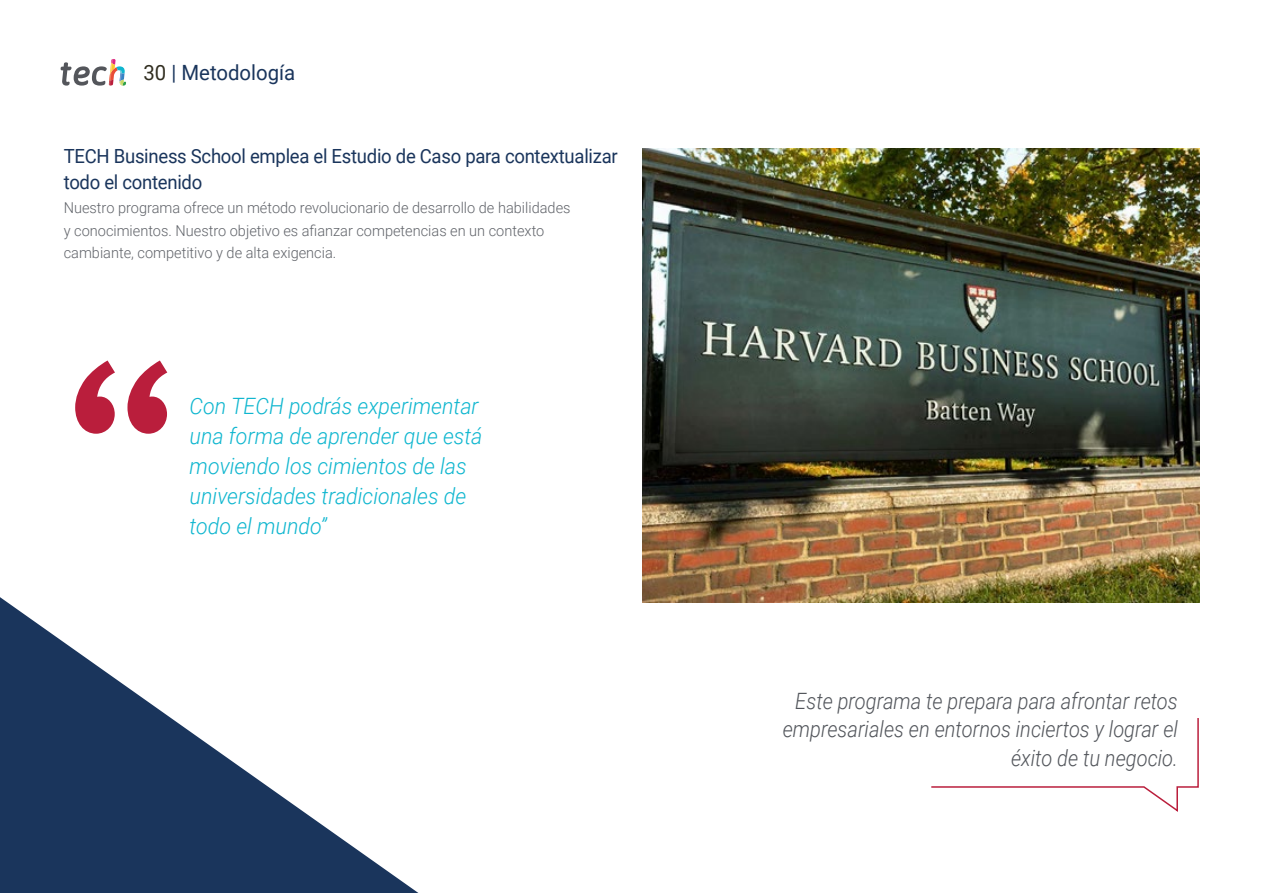
<style>
.page{position:relative;width:1263px;height:893px;background:#fff}
.page>*{position:absolute;margin:0;border:0;box-sizing:border-box;transform-origin:0 0}
.t1{font:italic 300 22.5px/30px "Roboto";color:#0fb6cf;scale:.95 1}
.t2{font:italic 300 22.5px/28.5px "Roboto";color:#52555b;text-align:right;scale:.89 1}
.t3{font:21px "Roboto";color:#1a355c}
.t4{font:19.5px/25.5px "Roboto";letter-spacing:-.015em;color:#1a355c;scale:.95 1}
.t5{font:300 15px/22.5px "Roboto";color:#61646a}
.s1{color:#312e20}
</style>
<div class="page">
<svg style="left:61px;top:59px;width:65px;height:27px"></svg>
<svg style="left:0;top:597px;width:419px;height:296px"></svg>
<svg style="left:931px;top:718px;width:268px;height:94px"></svg>
<svg style="left:75px;top:360px;width:92px;height:74px"></svg>
<img style="left:642px;top:149px;width:557px;height:454px">
<h2 class="t3" style="left:144px;top:57px;width:153px"><span class="s1">30</span> | Metodología</h2>
<h3 class="t4" style="left:64px;top:143px;width:585px">TECH Business School emplea el Estudio de Caso para contextualizar todo el contenido</h3>
<p class="t5" style="left:64px;top:196px;width:508px">Nuestro programa ofrece un método revolucionario de desarrollo de habilidades y conocimientos. Nuestro objetivo es afianzar competencias en un contexto cambiante, competitivo y de alta exigencia.</p>
<h1 class="t1" style="left:190px;top:390px;width:310px">Con TECH podrás experimentar una forma de aprender que está moviendo los cimientos de las universidades tradicionales de todo el mundo”</h1>
<h1 class="t2" style="left:783px;top:686px;width:446px">Este programa te prepara para afrontar retos empresariales en entornos inciertos y lograr el éxito de tu negocio.</h1>
</div>
